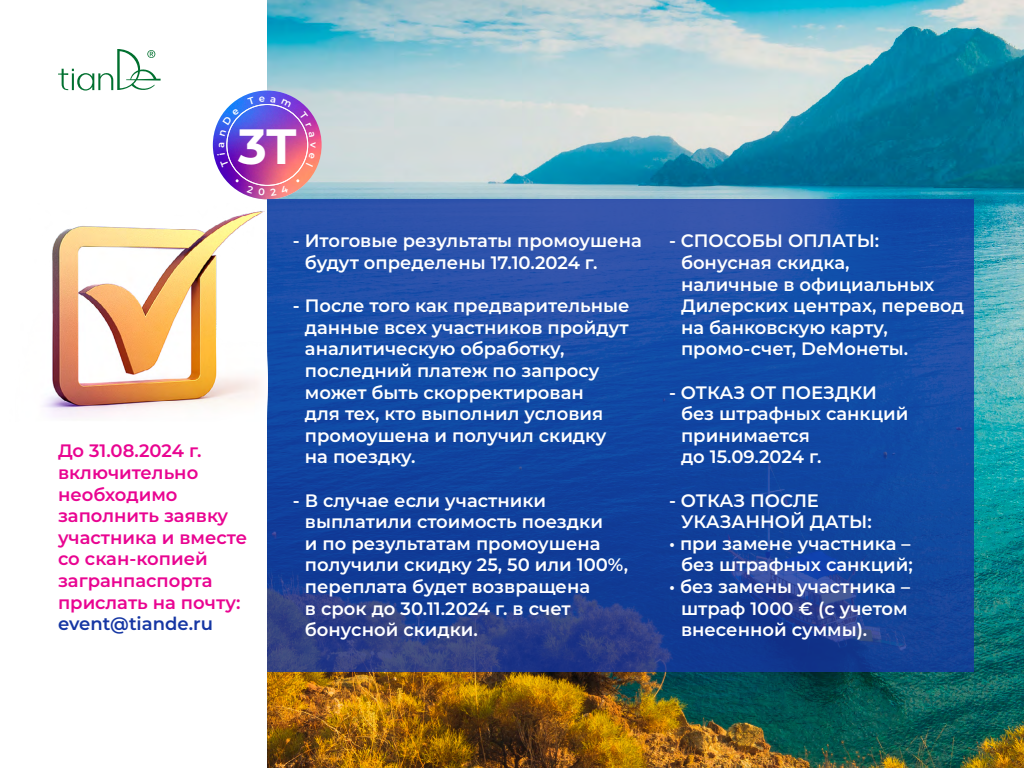
<style>
.page{position:relative;width:1024px;height:768px;background:#fff}
.page>*{position:absolute;margin:0;border:0;box-sizing:border-box;transform-origin:0 0}
.t1{font:700 49.5px "Montserrat";color:#fff}
.t2{font:600 18px/21.6px "Montserrat";color:#fff}
.t3{font:600 18px/21.6px "Montserrat";color:#e90491}
.t4{font:600 18px "Montserrat";color:#1536a3}
</style>
<div class="page">
<img style="left:267px;top:0;width:757px;height:768px">
<svg style="left:58px;top:49px;width:103px;height:42px"></svg>
<img style="left:213px;top:91px;width:109px;height:108px;border-radius:54px">
<svg style="left:267px;top:199px;width:707px;height:473px;background:#19479f"></svg>
<img style="left:43px;top:211px;width:222px;height:206px">
<svg style="left:217px;top:143px;width:12px;height:24px"></svg>
<svg style="left:220px;top:108px;width:20px;height:29px"></svg>
<svg style="left:248px;top:97px;width:43px;height:11px"></svg>
<svg style="left:299px;top:111px;width:17px;height:56px"></svg>
<svg style="left:247px;top:185px;width:42px;height:11px"></svg>
<h1 class="t1" style="left:238px;top:110px;width:60px">3T</h1>
<p class="t3" style="left:58px;top:439px;width:191px">До 31.08.2024 г. включительно необходимо заполнить заявку участника и вместе со скан-копией загранпаспорта прислать на почту:</p>
<p class="t4" style="left:58px;top:611px;width:156px">event@tiande.ru</p>
<p class="t2" style="left:305px;top:229px;width:338px;text-indent:-12px">- Итоговые результаты промоушена будут определены 17.10.2024 г.</p>
<p class="t2" style="left:305px;top:294px;width:326px;text-indent:-12px">- После того как предварительные данные всех участников пройдут аналитическую обработку, последний платеж по запросу может быть скорректирован<br>для тех, кто выполнил условия промоушена и получил скидку на поездку.</p>
<p class="t2" style="left:305px;top:489px;width:325px;text-indent:-12px">- В случае если участники выплатили стоимость поездки<br>и по результатам промоушена получили скидку 25, 50 или 100%, переплата будет возвращена<br>в срок до 30.11.2024 г. в счет бонусной скидки.</p>
<p class="t2" style="left:681px;top:229px;width:285px;text-indent:-12px">- СПОСОБЫ ОПЛАТЫ: бонусная скидка,<br>наличные в официальных<br>Дилерских центрах, перевод на банковскую карту, промо-счет, DeМонеты.</p>
<p class="t2" style="left:681px;top:381px;width:229px;text-indent:-12px">- ОТКАЗ ОТ ПОЕЗДКИ без штрафных санкций принимается<br>до 15.09.2024 г.</p>
<p class="t2" style="left:681px;top:489px;width:192px;text-indent:-12px">- ОТКАЗ ПОСЛЕ<br>УКАЗАННОЙ ДАТЫ:</p>
<p class="t2" style="left:669px;top:532px;width:245px;text-align:right">• при замене участника – без штрафных санкций;</p>
<p class="t2" style="left:681px;top:575px;width:231px;text-indent:-12px">• без замены участника – штраф 1000 € (с учетом внесенной суммы).</p>
</div>
